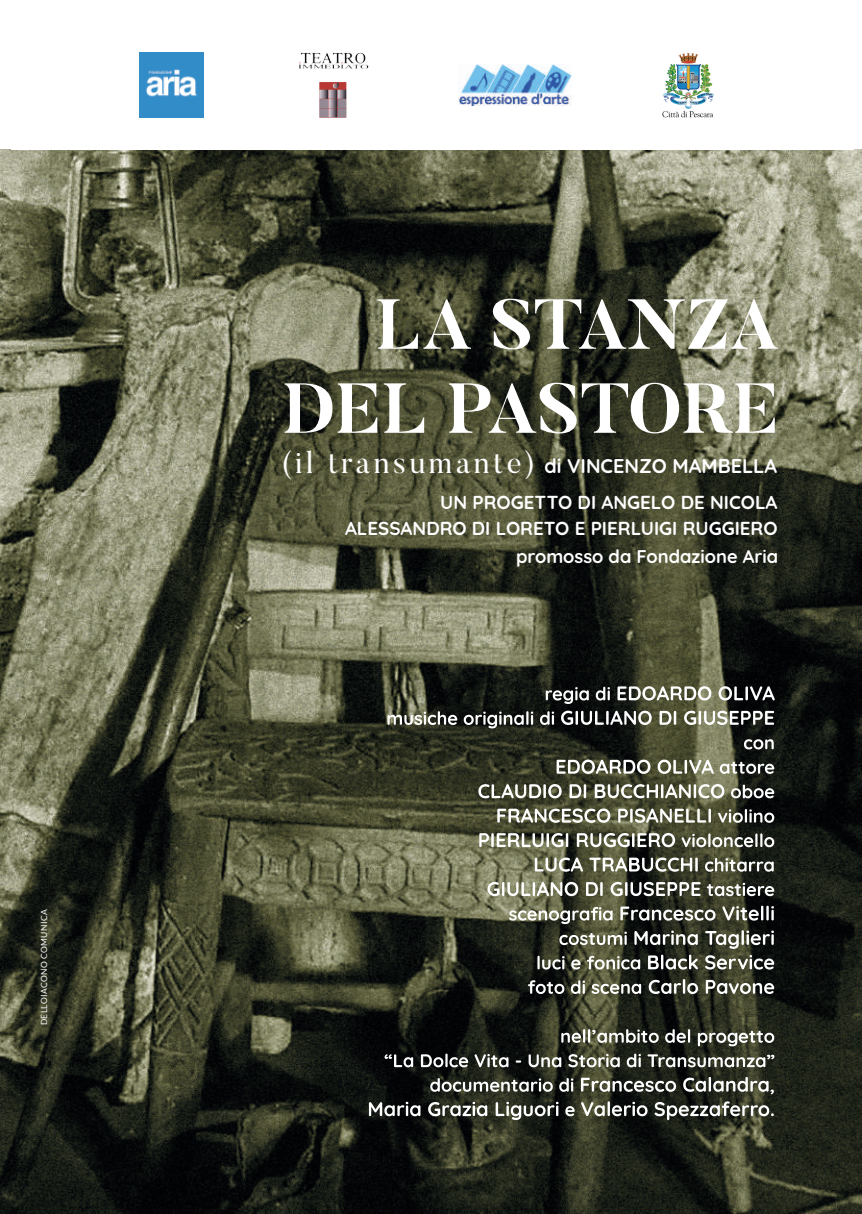
<style>
.page{position:relative;width:862px;height:1214px;background:#fff}
.page>*{position:absolute;margin:0;border:0;box-sizing:border-box;transform-origin:0 0}
.t1{font:700 70.2px/84px "Butler";color:#fff;text-align:right}
.t2{font:700 19.8px "Quicksand";color:#fff}
.t3{font:700 18.8px/26.2px "Quicksand";color:#fff;text-align:right}
.t4{font:700 18.4px "Quicksand";color:#fff}
.t5{font:8.4px "Lato";letter-spacing:.04em;color:#fff}
.s1{font-family:"Butler";font-weight:400;font-size:30.6px}
</style>
<div class="page">
<img style="left:0;top:150px;width:862px;height:1063px">
<img style="left:299px;top:52px;width:70px;height:66px">
<img style="left:140px;top:53px;width:64px;height:64px">
<img style="left:459px;top:64px;width:113px;height:41px">
<img style="left:662px;top:53px;width:52px;height:64px">
<svg style="left:546px;top:687px;width:43px;height:17px"></svg>
<svg style="left:596px;top:686px;width:14px;height:14px"></svg>
<svg style="left:617px;top:686px;width:94px;height:14px"></svg>
<svg style="left:718px;top:686px;width:56px;height:14px"></svg>
<svg style="left:387px;top:711px;width:70px;height:14px"></svg>
<svg style="left:464px;top:711px;width:69px;height:17px"></svg>
<svg style="left:540px;top:711px;width:14px;height:14px"></svg>
<svg style="left:561px;top:710px;width:91px;height:15px"></svg>
<svg style="left:659px;top:710px;width:17px;height:14px"></svg>
<svg style="left:684px;top:710px;width:90px;height:15px"></svg>
<svg style="left:744px;top:739px;width:30px;height:10px"></svg>
<svg style="left:556px;top:759px;width:94px;height:14px"></svg>
<svg style="left:657px;top:759px;width:57px;height:14px"></svg>
<svg style="left:720px;top:761px;width:54px;height:12px"></svg>
<svg style="left:478px;top:784px;width:84px;height:14px"></svg>
<svg style="left:569px;top:784px;width:17px;height:14px"></svg>
<svg style="left:595px;top:784px;width:129px;height:14px"></svg>
<svg style="left:731px;top:784px;width:43px;height:14px"></svg>
<svg style="left:497px;top:808px;width:113px;height:14px"></svg>
<svg style="left:618px;top:808px;width:93px;height:14px"></svg>
<svg style="left:718px;top:809px;width:56px;height:13px"></svg>
<svg style="left:479px;top:832px;width:89px;height:15px"></svg>
<svg style="left:577px;top:832px;width:98px;height:15px"></svg>
<svg style="left:681px;top:833px;width:93px;height:14px"></svg>
<svg style="left:535px;top:857px;width:48px;height:14px"></svg>
<svg style="left:589px;top:857px;width:109px;height:14px"></svg>
<svg style="left:705px;top:857px;width:69px;height:14px"></svg>
<svg style="left:487px;top:881px;width:91px;height:15px"></svg>
<svg style="left:586px;top:882px;width:17px;height:13px"></svg>
<svg style="left:610px;top:881px;width:90px;height:15px"></svg>
<svg style="left:707px;top:882px;width:67px;height:14px"></svg>
<svg style="left:509px;top:906px;width:103px;height:18px"></svg>
<svg style="left:620px;top:906px;width:95px;height:14px"></svg>
<svg style="left:722px;top:905px;width:52px;height:15px"></svg>
<svg style="left:559px;top:931px;width:68px;height:13px"></svg>
<svg style="left:634px;top:930px;width:64px;height:15px"></svg>
<svg style="left:705px;top:930px;width:69px;height:18px"></svg>
<svg style="left:537px;top:955px;width:27px;height:14px"></svg>
<svg style="left:571px;top:959px;width:9px;height:10px"></svg>
<svg style="left:587px;top:955px;width:53px;height:14px"></svg>
<svg style="left:648px;top:954px;width:50px;height:15px"></svg>
<svg style="left:705px;top:954px;width:69px;height:15px"></svg>
<svg style="left:528px;top:980px;width:36px;height:13px"></svg>
<svg style="left:571px;top:980px;width:14px;height:13px"></svg>
<svg style="left:591px;top:983px;width:50px;height:10px"></svg>
<svg style="left:649px;top:978px;width:49px;height:15px"></svg>
<svg style="left:706px;top:979px;width:68px;height:14px"></svg>
<svg style="left:561px;top:1029px;width:98px;height:13px"></svg>
<svg style="left:665px;top:1029px;width:25px;height:13px"></svg>
<svg style="left:698px;top:1030px;width:76px;height:16px"></svg>
<svg style="left:384px;top:1054px;width:29px;height:13px"></svg>
<svg style="left:421px;top:1053px;width:47px;height:14px"></svg>
<svg style="left:474px;top:1053px;width:34px;height:14px"></svg>
<svg style="left:528px;top:1054px;width:33px;height:13px"></svg>
<svg style="left:568px;top:1053px;width:52px;height:14px"></svg>
<svg style="left:627px;top:1053px;width:14px;height:14px"></svg>
<svg style="left:647px;top:1054px;width:127px;height:13px"></svg>
<svg style="left:430px;top:1077px;width:123px;height:14px"></svg>
<svg style="left:559px;top:1077px;width:14px;height:14px"></svg>
<svg style="left:581px;top:1077px;width:95px;height:14px"></svg>
<svg style="left:683px;top:1076px;width:91px;height:17px"></svg>
<svg style="left:369px;top:1101px;width:51px;height:15px"></svg>
<svg style="left:428px;top:1101px;width:59px;height:15px"></svg>
<svg style="left:495px;top:1101px;width:63px;height:18px"></svg>
<svg style="left:565px;top:1105px;width:10px;height:11px"></svg>
<svg style="left:581px;top:1101px;width:66px;height:15px"></svg>
<svg style="left:654px;top:1101px;width:120px;height:18px"></svg>
<p class="t5" style="left:40px;top:1025px;width:117px;rotate:-90deg">DELLOIACONO COMUNICA</p>
<h1 class="t1" style="left:282px;top:283px;width:499px">LA STANZA<br>DEL PASTORE</h1>
<p class="t2" style="left:282px;top:450px;width:497px"><span class="s1">(il transumante)</span> di VINCENZO MAMBELLA</p>
<p class="t3" style="left:345px;top:488px;width:434px">UN PROGETTO DI ANGELO DE NICOLA<br>ALESSANDRO DI LORETO E PIERLUIGI RUGGIERO</p>
<p class="t4" style="left:516px;top:541px;width:264px">promosso da Fondazione Aria</p>
</div>
